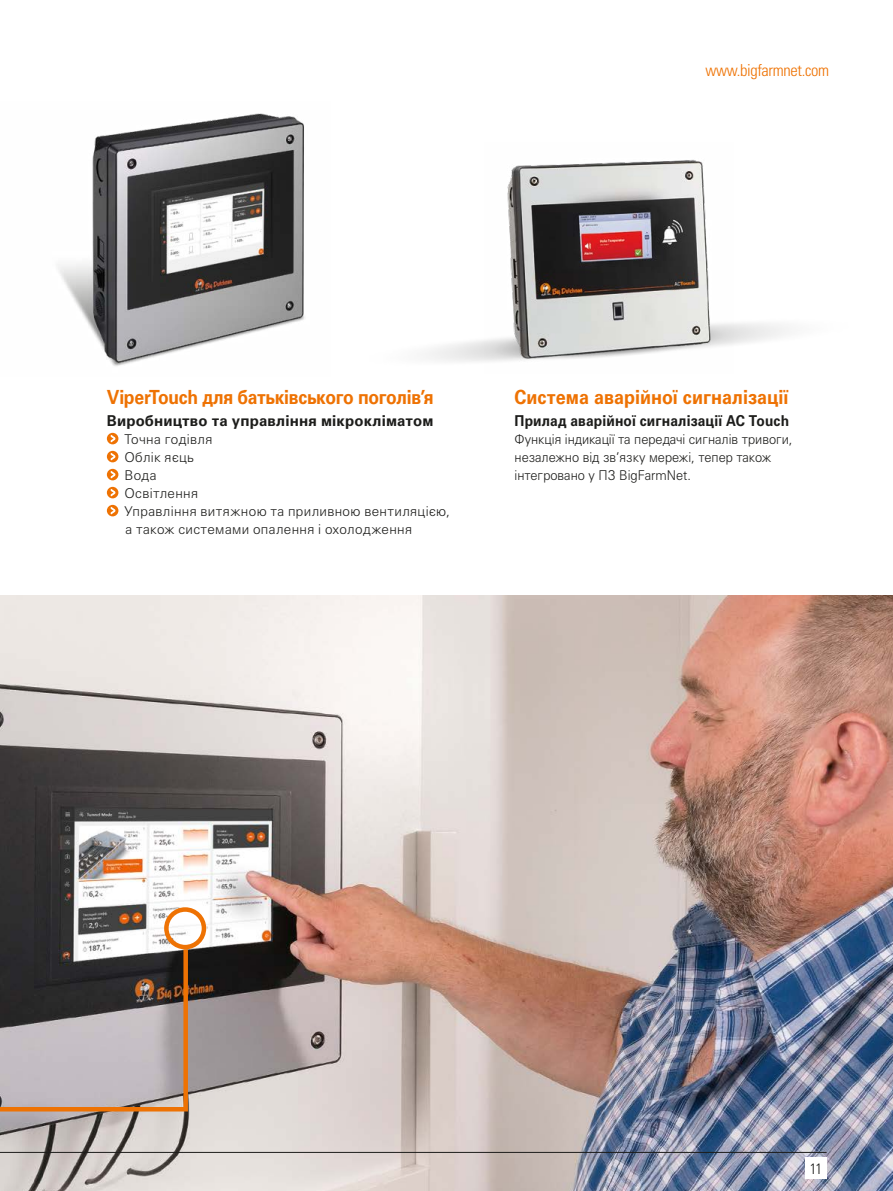
<style>
.page{position:relative;width:893px;height:1191px;background:#fff}
.page>*{position:absolute;margin:0;border:0;box-sizing:border-box;transform-origin:0 0}
.t1{font:700 19.5px "Univers Cyr";letter-spacing:-.005em;color:#ee7203;scale:.9 1}
.t2{font:700 19.5px "Univers Cyr";letter-spacing:-.005em;color:#ee7203;scale:.92 1}
.t3{font:300 condensed 16.5px "Univers LT Std";letter-spacing:-.02em;color:#ee7203}
.t4{font:700 15px "Univers Cyr";letter-spacing:.01em;color:#1d1d1b}
.t5{font:700 15px "Univers Cyr";letter-spacing:.01em;color:#1d1d1b;scale:.92 1}
.t6{font:300 condensed 15px "Univers LT Std";color:#1d1d1b}
.t7{font:15px "Univers LTCYR 47 Light Cond";color:#1d1d1b}
.t8{font:300 13.5px/18px "Univers Cyr";letter-spacing:.03em;color:#1d1d1b}
.t9{font:300 13.5px/18px "Univers Cyr";letter-spacing:.005em;color:#1d1d1b;scale:.95 1}
</style>
<div class="page">
<img style="left:1px;top:595px;width:892px;height:596px">
<svg style="left:0;top:595px;width:1px;height:596px"></svg>
<hr style="left:0;top:1152px;width:827px;height:1px;background:#1d1d1b">
<svg style="left:107px;top:433px;width:11px;height:11px"></svg>
<svg style="left:111px;top:435px;width:4px;height:7px"></svg>
<svg style="left:107px;top:451px;width:11px;height:11px"></svg>
<svg style="left:111px;top:453px;width:4px;height:7px"></svg>
<svg style="left:107px;top:469px;width:11px;height:11px"></svg>
<svg style="left:111px;top:471px;width:4px;height:7px"></svg>
<svg style="left:107px;top:487px;width:11px;height:11px"></svg>
<svg style="left:111px;top:489px;width:4px;height:7px"></svg>
<svg style="left:107px;top:505px;width:11px;height:11px"></svg>
<svg style="left:111px;top:507px;width:4px;height:7px"></svg>
<img style="left:485px;top:159px;width:249px;height:204px">
<div style="left:164px;top:907px;width:42px;height:42px;border:4px solid #ee7203;border-radius:50%"></div>
<svg style="left:0;top:945px;width:190px;height:168px;background:#8d827f"></svg>
<img style="left:58px;top:113px;width:247px;height:253px">
<div style="left:805px;top:1157px;width:22px;height:21px;background:#fff"></div>
<p class="t3" style="left:705px;top:60px;width:125px">www.bigfarmnet.com</p>
<h1 class="t1" style="left:107px;top:386px;width:365px">ViperTouch для батьківського поголів’я</h1>
<p class="t4" style="left:107px;top:412px;width:328px">Виробництво та управління мікрокліматом</p>
<p class="t8" style="left:124px;top:430px;width:327px">Точна годівля<br>Облік яєць<br>Вода<br>Освітлення<br>Управління витяжною та приливною вентиляцією, а також системами опалення і охолодження</p>
<h1 class="t2" style="left:514px;top:386px;width:299px">Система аварійної сигналізації</h1>
<p class="t5" style="left:514px;top:412px;width:300px">Прилад аварійної сигналізації AC Touch</p>
<p class="t9" style="left:514px;top:430px;width:294px">Функція індикації та передачі сигналів тривоги, незалежно від зв’язку мережі, тепер також інтегровано у ПЗ BigFarmNet.</p>
<p class="t6" style="left:814px;top:1155px;width:14px">11</p>
<p class="t7" style="left:810px;top:1158px;width:14px">11</p>
</div>
